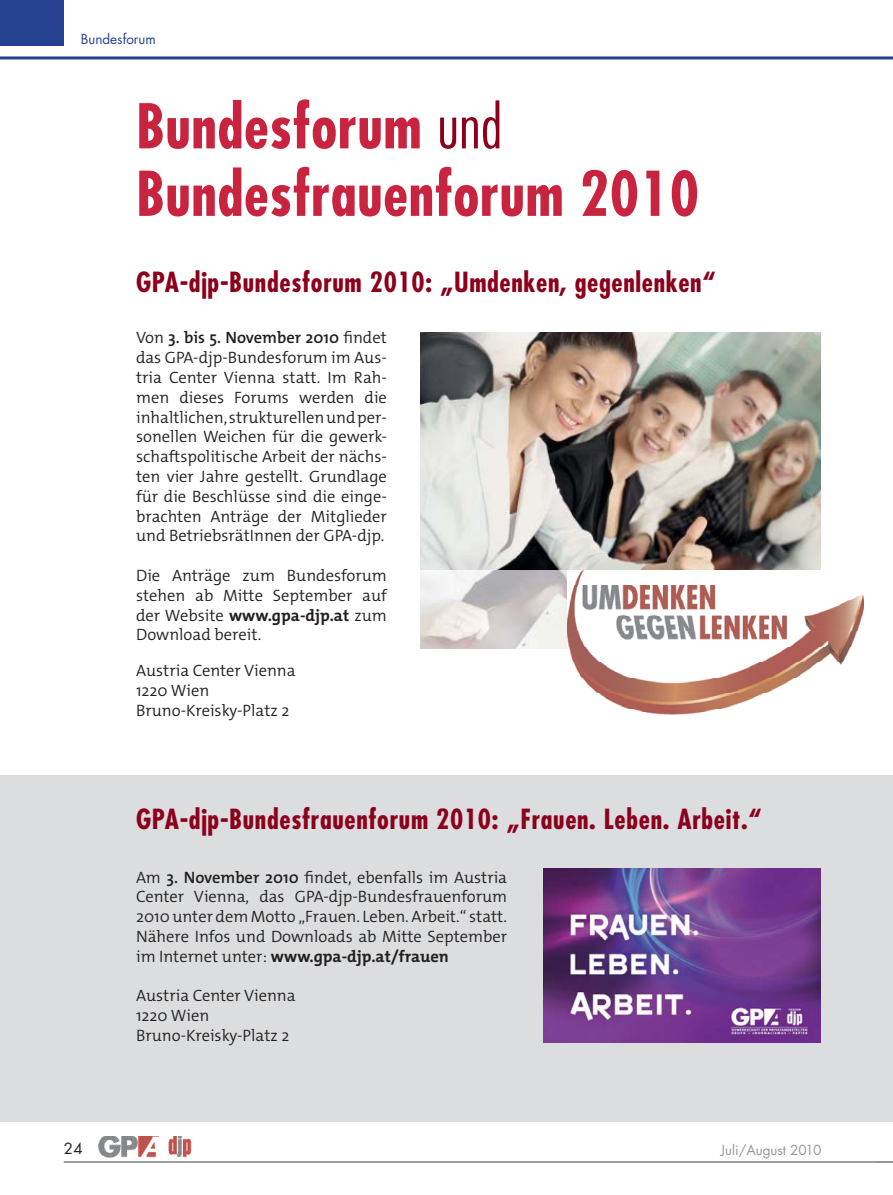
<style>
.page{position:relative;width:893px;height:1195px;background:#fff}
.page>*{position:absolute;margin:0;border:0;box-sizing:border-box;transform-origin:0 0}
.t1{font:700 condensed 60px/67.5px "Futura Std";letter-spacing:.01em;color:#c9243f}
.t2{font:700 condensed 27px "Futura Std";letter-spacing:.025em;color:#8b001c}
.t3{font:300 16.5px/19.8px "The Mix Os F";color:#231f20;text-align:justify}
.t4{font:15px "Futura Std";color:#231f20}
.t5{font:13.5px "Futura Std";color:#939598}
.t6{font:13.5px "Futura Std";color:#25408e}
.s1{font-weight:300;color:#8b001c}
.s2{font-weight:600}
.s3{font-weight:700}
</style>
<div class="page">
<div style="left:0;top:0;width:64px;height:45px;background:#25408e"></div>
<hr style="left:0;top:56px;width:893px;height:3px;background:#25408e">
<hr style="left:64px;top:1161px;width:829px;height:2px;background:#939598">
<img style="left:99px;top:1136px;width:93px;height:22px">
<div style="left:0;top:775px;width:893px;height:347px;background:#dcddde"></div>
<img style="left:544px;top:868px;width:277px;height:175px">
<img style="left:421px;top:332px;width:400px;height:239px">
<svg style="left:420px;top:571px;width:147px;height:78px"></svg>
<img style="left:567px;top:570px;width:297px;height:145px">
<p class="t6" style="left:81px;top:32px;width:76px">Bundesforum</p>
<h1 class="t1" style="left:136px;top:97px;width:565px">Bundesforum <span class="s1">und<br></span>Bundesfrauenforum 2010</h1>
<h2 class="t2" style="left:136px;top:270px;width:581px">GPA-djp-Bundesforum 2010: „Umdenken, gegenlenken“</h2>
<p class="t3" style="left:136px;top:329px;width:252px">Von <span class="s2">3. bis 5. November 2010</span> findet das GPA-djp-Bundesforum im Aus&shy;tria Center Vienna statt. Im Rah&shy;men dieses Forums werden die inhaltlichen, strukturellen und per&shy;sonellen Weichen für die gewerk&shy;schaftspolitische Arbeit der nächs&shy;ten vier Jahre gestellt. Grundlage für die Beschlüsse sind die einge&shy;brachten Anträge der Mitglieder und BetriebsrätInnen der GPA-djp.</p>
<p class="t3" style="left:136px;top:567px;width:252px">Die Anträge zum Bundesforum stehen ab Mitte September auf der Website <span class="s3">www.gpa-djp.at</span> zum Download bereit.</p>
<p class="t3" style="left:136px;top:662px;width:161px;text-align:left">Austria Center Vienna<br>1220 Wien<br>Bruno-Kreisky-Platz 2</p>
<h2 class="t2" style="left:136px;top:806px;width:627px">GPA-djp-Bundesfrauenforum 2010: „Frauen. Leben. Arbeit.“</h2>
<p class="t3" style="left:136px;top:869px;width:373px">Am <span class="s2">3. November 2010</span> findet, ebenfalls im Austria Center Vienna, das GPA-djp-Bundesfrauenforum 2010 unter dem Motto „Frauen. Leben. Arbeit.“ statt.<br>Nähere Infos und Downloads ab Mitte September im Internet unter: <span class="s3">www.gpa-djp.at/frauen</span></p>
<p class="t3" style="left:136px;top:987px;width:161px;text-align:left">Austria Center Vienna<br>1220 Wien<br>Bruno-Kreisky-Platz 2</p>
<p class="t4" style="left:64px;top:1141px;width:20px">24</p>
<p class="t5" style="left:721px;top:1144px;width:102px">Juli/August 2010</p>
</div>
